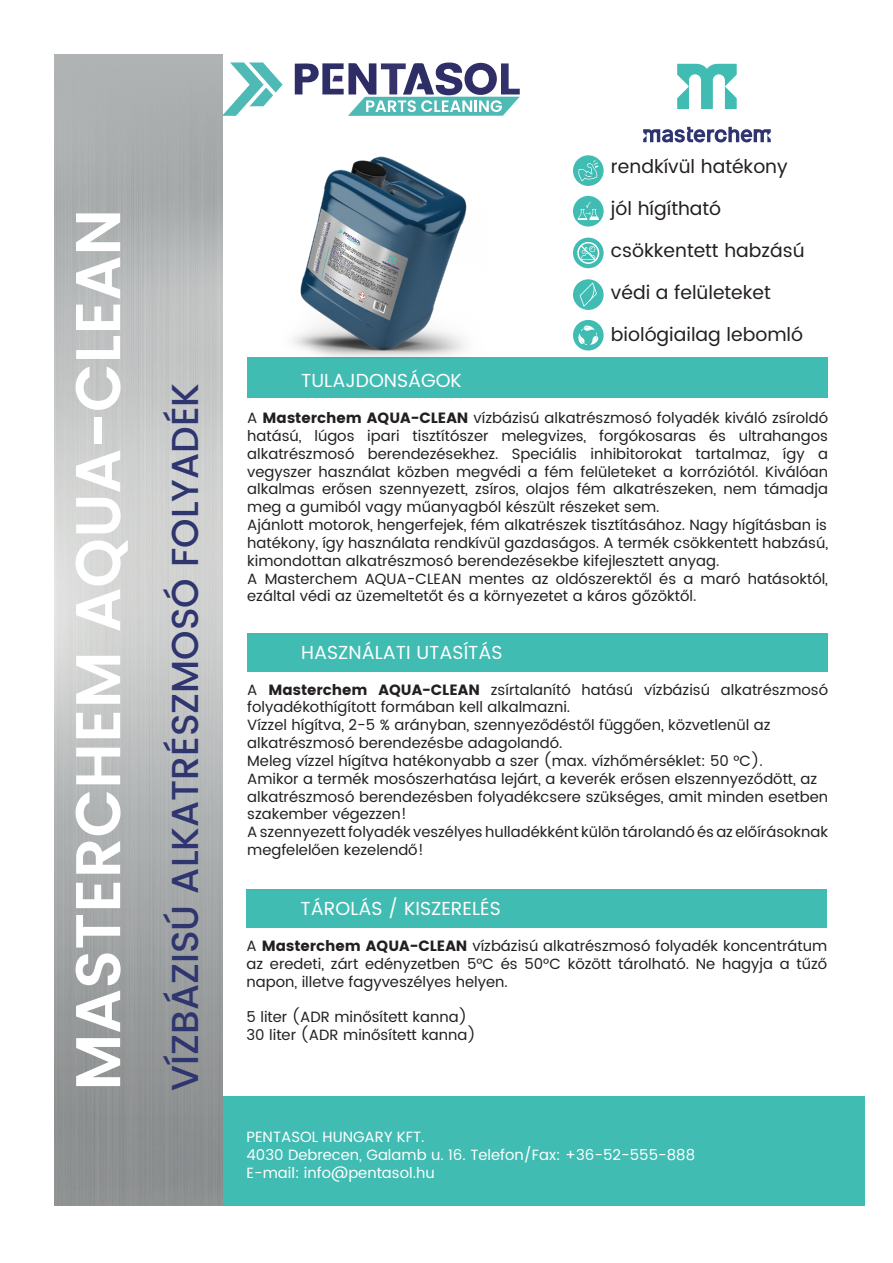
<style>
.page{position:relative;width:893px;height:1263px;background:#fff}
.page>*{position:absolute;margin:0;border:0;box-sizing:border-box;transform-origin:0 0}
.t1{font:600 63px "Poppins";color:#fff}
.t2{font:500 37.5px "Poppins";color:#2e356f}
.t3{font:18.9px "Poppins";color:#231f20}
.t4{font:18.9px "Poppins";color:#fff}
.t5{font:14.85px/17.9px "Poppins";color:#231f20}
.t6{font:14.85px "Poppins";color:#fff}
.s1{font-weight:700}
</style>
<div class="page">
<div style="left:54px;top:1096px;width:810px;height:109px;background:#40bcb3"></div>
<div style="left:247px;top:357px;width:580px;height:41px;background:#40bcb3"></div>
<div style="left:247px;top:633px;width:581px;height:39px;background:#40bcb3"></div>
<img style="left:54px;top:54px;width:168px;height:1151px">
<div style="left:247px;top:889px;width:580px;height:39px;background:#40bcb3"></div>
<svg style="left:677px;top:64px;width:60px;height:45px"></svg>
<svg style="left:643px;top:127px;width:128px;height:15px"></svg>
<svg style="left:222px;top:62px;width:61px;height:54px"></svg>
<svg style="left:295px;top:62px;width:225px;height:54px"></svg>
<div style="left:573px;top:155px;width:31px;height:31px;background:#40bcb3;border-radius:50%"></div>
<svg style="left:578px;top:160px;width:20px;height:21px"></svg>
<div style="left:573px;top:196px;width:31px;height:31px;background:#40bcb3;border-radius:50%"></div>
<svg style="left:577px;top:202px;width:22px;height:18px"></svg>
<div style="left:573px;top:238px;width:31px;height:30px;background:#40bcb3;border-radius:50%"></div>
<svg style="left:577px;top:242px;width:22px;height:22px"></svg>
<div style="left:573px;top:279px;width:31px;height:31px;background:#40bcb3;border-radius:50%"></div>
<svg style="left:580px;top:282px;width:17px;height:25px"></svg>
<div style="left:573px;top:320px;width:31px;height:31px;background:#40bcb3;border-radius:50%"></div>
<svg style="left:578px;top:326px;width:20px;height:19px"></svg>
<img style="left:215px;top:151px;width:252px;height:207px">
<p class="t1" style="left:51px;top:1091px;width:883px;rotate:-90deg">MASTERCHEM AQUA-CLEAN</p>
<p class="t2" style="left:157px;top:1091px;width:709px;rotate:-90deg">VÍZBÁZISÚ ALKATRÉSZMOSÓ FOLYADÉK</p>
<p class="t3" style="left:611px;top:152px;width:178px">rendkívül hatékony</p>
<p class="t3" style="left:611px;top:194px;width:112px">jól hígítható</p>
<p class="t3" style="left:611px;top:236px;width:195px">csökkentett habzású</p>
<p class="t3" style="left:611px;top:278px;width:161px">védi a felületeket</p>
<p class="t3" style="left:611px;top:320px;width:194px">biológiailag lebomló</p>
<p class="t4" style="left:301px;top:367px;width:162px">TULAJDONSÁGOK</p>
<p class="t5" style="left:247px;top:409px;width:582px;text-align:justify">A <span class="s1">Masterchem AQUA-CLEAN</span> vízbázisú alkatrészmosó folyadék kiváló zsíroldó hatású, lúgos ipari tisztítószer melegvizes, forgókosaras és ultrahangos alkatrészmosó berendezésekhez. Speciális inhibitorokat tartalmaz, így a vegyszer használat közben megvédi a fém felületeket a korróziótól. Kiválóan alkalmas erősen szennyezett, zsíros, olajos fém alkatrészeken, nem támadja meg a gumiból vagy műanyagból készült részeket sem.</p>
<p class="t5" style="left:247px;top:516px;width:581px">Ajánlott motorok, hengerfejek, fém alkatrészek tisztításához. Nagy hígításban is</p>
<p class="t5" style="left:247px;top:534px;width:582px">hatékony, így használata rendkívül gazdaságos. A termék csökkentett habzású,</p>
<p class="t5" style="left:247px;top:552px;width:474px">kimondottan alkatrészmosó berendezésekbe kifejlesztett anyag.</p>
<p class="t5" style="left:247px;top:570px;width:582px">A Masterchem AQUA-CLEAN mentes az oldószerektől és a maró hatásoktól, ezáltal védi az üzemeltetőt és a környezetet a káros gőzöktől.</p>
<p class="t4" style="left:301px;top:639px;width:203px">HASZNÁLATI UTASÍTÁS</p>
<p class="t5" style="left:247px;top:681px;width:582px">A <span class="s1">Masterchem AQUA-CLEAN</span> zsírtalanító hatású vízbázisú alkatrészmosó folyadékothígított formában kell alkalmazni.</p>
<p class="t5" style="left:247px;top:716px;width:525px">Vízzel hígítva, 2-5 % arányban, szennyeződéstől függően, közvetlenül az</p>
<p class="t5" style="left:247px;top:734px;width:317px">alkatrészmosó berendezésbe adagolandó.</p>
<p class="t5" style="left:247px;top:752px;width:517px">Meleg vízzel hígítva hatékonyabb a szer (max. vízhőmérséklet: 50 °C).</p>
<p class="t5" style="left:247px;top:770px;width:571px">Amikor a termék mosószerhatása lejárt, a keverék erősen elszennyeződött, az</p>
<p class="t5" style="left:247px;top:788px;width:582px">alkatrészmosó berendezésben folyadékcsere szükséges, amit minden esetben szakember végezzen!</p>
<p class="t5" style="left:247px;top:823px;width:582px">A szennyezett folyadék veszélyes hulladékként külön tárolandó és az előírásoknak megfelelően kezelendő!</p>
<p class="t4" style="left:301px;top:895px;width:202px">TÁROLÁS / KISZERELÉS</p>
<p class="t5" style="left:247px;top:937px;width:582px;text-align:justify">A <span class="s1">Masterchem AQUA-CLEAN</span> vízbázisú alkatrészmosó folyadék koncentrátum az eredeti, zárt edényzetben 5°C és 50°C között tárolható. Ne hagyja a tűző napon, illetve fagyveszélyes helyen.</p>
<p class="t5" style="left:247px;top:1009px;width:222px">5 liter (ADR minősített kanna)</p>
<p class="t5" style="left:247px;top:1026px;width:231px">30 liter (ADR minősített kanna)</p>
<p class="t6" style="left:247px;top:1126px;width:179px">PENTASOL HUNGARY KFT.</p>
<p class="t6" style="left:247px;top:1144px;width:450px">4030 Debrecen, Galamb u. 16. Telefon/Fax: +36-52-555-888</p>
<p class="t6" style="left:247px;top:1162px;width:190px">E-mail: info@pentasol.hu</p>
</div>
